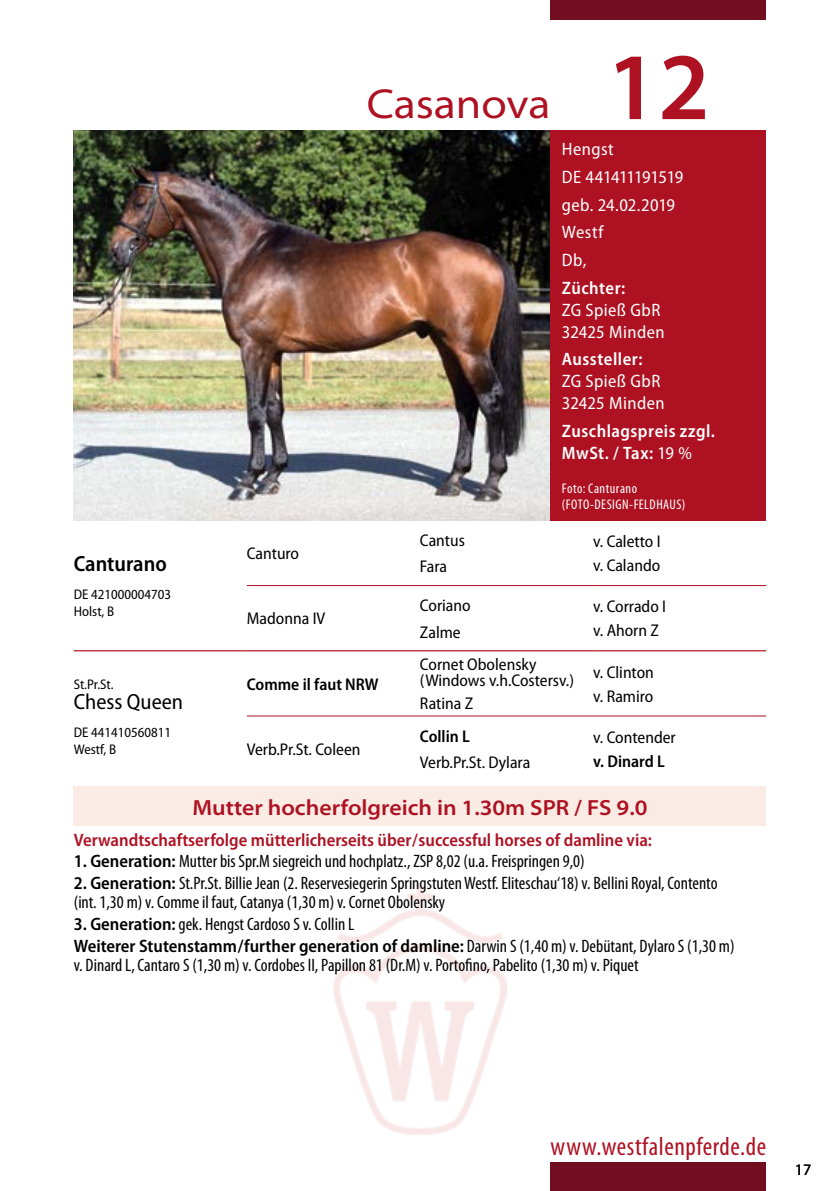
<style>
.page{position:relative;width:840px;height:1191px;background:#fff}
.page>*{position:absolute;margin:0;border:0;box-sizing:border-box;transform-origin:0 0}
.t1{font:600 96px "Myriad Pro";color:#ae1122}
.t2{font:semi-expanded 42px "Myriad Pro";color:#ae1122}
.t3{font:condensed 26px "Myriad Pro";letter-spacing:.02em;color:#ae1122}
.t4{font:600 semi-expanded 22px "Myriad Pro";color:#ae1122}
.t5{font:semi-condensed 22px "Myriad Pro";color:#000}
.t6{font:600 semi-condensed 22px "Myriad Pro";color:#000}
.t7{font:condensed 18px/19px "Myriad Pro";color:#000}
.t8{font:600 semi-condensed 18px "Myriad Pro";color:#ae1122}
.t9{font:600 semi-condensed 18px/22px "Myriad Pro";letter-spacing:.025em;color:#fff}
.t10{font:semi-condensed 18px/27.6px "Myriad Pro";letter-spacing:.005em;color:#fff}
.t11{font:semi-condensed 18px/22px "Myriad Pro";letter-spacing:.025em;color:#fff}
.t12{font:semi-condensed 17px/24px "Myriad Pro";color:#000}
.t13{font:600 semi-condensed 17px "Myriad Pro";color:#000}
.t14{font:16px "Myriad Pro";color:#000}
.t15{font:semi-condensed 14px/16.8px "Myriad Pro";color:#000}
.t16{font:condensed 14px/16px "Myriad Pro";letter-spacing:.035em;color:#fff}
.s1{font-weight:400}
.s2{font-weight:600;font-stretch:semi-condensed}
</style>
<div class="page">
<img style="left:74px;top:130px;width:476px;height:390px">
<div style="left:550px;top:1162px;width:215px;height:29px;background:#710e20"></div>
<div style="left:550px;top:0;width:215px;height:20px;background:#710e20"></div>
<img style="left:333px;top:884px;width:173px;height:251px">
<div style="left:550px;top:130px;width:215px;height:390px;background:#ae1122"></div>
<hr style="left:247px;top:585px;width:173px;height:1px;background:#ae1122">
<hr style="left:420px;top:585px;width:172px;height:1px;background:#ae1122">
<hr style="left:592px;top:585px;width:173px;height:1px;background:#ae1122">
<hr style="left:74px;top:650px;width:173px;height:1px;background:#ae1122">
<hr style="left:247px;top:650px;width:173px;height:1px;background:#ae1122">
<hr style="left:420px;top:650px;width:172px;height:1px;background:#ae1122">
<hr style="left:592px;top:650px;width:173px;height:1px;background:#ae1122">
<hr style="left:247px;top:715px;width:173px;height:1px;background:#ae1122">
<hr style="left:420px;top:715px;width:172px;height:1px;background:#ae1122">
<hr style="left:592px;top:715px;width:173px;height:1px;background:#ae1122">
<div style="left:74px;top:786px;width:691px;height:40px;background:#faece5"></div>
<p class="t6" style="left:74px;top:550px;width:94px">Canturano</p>
<p class="t15" style="left:74px;top:586px;width:99px">DE 421000004703<br>Holst, B</p>
<p class="t12" style="left:247px;top:541px;width:54px">Canturo</p>
<p class="t12" style="left:247px;top:606px;width:80px">Madonna IV</p>
<h2 class="t2" style="left:366px;top:77px;width:185px">Casanova</h2>
<h1 class="t1" style="left:606px;top:26px;width:104px">12</h1>
<p class="t10" style="left:561px;top:135px;width:123px">Hengst<br>DE 441411191519 geb. 24.02.2019<br>Westf<br>Db,</p>
<p class="t9" style="left:561px;top:276px;width:65px">Züchter:</p>
<p class="t11" style="left:561px;top:298px;width:104px">ZG Spieß GbR<br>32425 Minden</p>
<p class="t9" style="left:561px;top:348px;width:82px">Aussteller:</p>
<p class="t11" style="left:561px;top:370px;width:104px">ZG Spieß GbR<br>32425 Minden</p>
<p class="t9" style="left:561px;top:419px;width:154px">Zuschlagspreis zzgl.<br>MwSt. / Tax: <span class="s1">19 %</span></p>
<p class="t16" style="left:561px;top:480px;width:125px">Foto: Canturano (FOTO-DESIGN-FELDHAUS)</p>
<p class="t12" style="left:420px;top:527px;width:46px;line-height:26px">Cantus<br>Fara</p>
<p class="t12" style="left:592px;top:529px;width:69px">v. Caletto I v. Calando</p>
<p class="t12" style="left:420px;top:592px;width:52px;line-height:26px">Coriano<br>Zalme</p>
<p class="t12" style="left:592px;top:594px;width:74px">v. Corrado I v. Ahorn Z</p>
<p class="t12" style="left:420px;top:656px;width:155px;line-height:16px">Cornet Obolensky (Windows v.h.Costersv.)</p>
<p class="t12" style="left:420px;top:691px;width:55px">Ratina Z</p>
<p class="t12" style="left:592px;top:660px;width:62px">v. Clinton v. Ramiro</p>
<p class="t13" style="left:247px;top:673px;width:133px">Comme il faut NRW</p>
<p class="t15" style="left:74px;top:676px;width:41px">St.Pr.St.</p>
<p class="t5" style="left:74px;top:688px;width:111px">Chess Queen</p>
<p class="t15" style="left:74px;top:724px;width:99px">DE 441410560811<br>Westf, B</p>
<p class="t13" style="left:420px;top:726px;width:51px">Collin L</p>
<p class="t12" style="left:420px;top:750px;width:112px">Verb.Pr.St. Dylara</p>
<p class="t12" style="left:592px;top:725px;width:84px">v. Contender</p>
<p class="t13" style="left:592px;top:751px;width:73px">v. Dinard L</p>
<p class="t4" style="left:192px;top:793px;width:456px">Mutter hocherfolgreich in 1.30m SPR / FS 9.0</p>
<p class="t8" style="left:74px;top:828px;width:579px">Verwandtschaftserfolge mütterlicherseits über/successful horses of damline via:</p>
<p class="t7" style="left:74px;top:851px;width:512px"><span class="s2">1. Generation:</span> Mutter bis Spr.M siegreich und hochplatz., ZSP 8,02 (u.a. Freispringen 9,0)</p>
<p class="t7" style="left:74px;top:873px;width:645px"><span class="s2">2. Generation:</span> St.Pr.St. Billie Jean (2. Reservesiegerin Springstuten Westf. Eliteschau‘18) v. Bellini Royal, Contento (int. 1,30 m) v. Comme il faut, Catanya (1,30 m) v. Cornet Obolensky</p>
<p class="t7" style="left:74px;top:913px;width:662px;line-height:21.8px"><span class="s2">3. Generation:</span> gek. Hengst Cardoso S v. Collin L<br><span class="s2">Weiterer Stutenstamm/further generation of damline:</span> Darwin S (1,40 m) v. Debütant, Dylaro S (1,30 m)</p>
<p class="t7" style="left:74px;top:955px;width:566px">v. Dinard L, Cantaro S (1,30 m) v. Cordobes II, Papillon 81 (Dr.M) v. Portofino, Pabelito (1,30 m) v. Piquet</p>
<p class="t12" style="left:247px;top:737px;width:115px">Verb.Pr.St. Coleen</p>
<h3 class="t3" style="left:550px;top:1130px;width:217px">www.westfalenpferde.de</h3>
<p class="t14" style="left:794px;top:1159px;width:18px">17</p>
</div>
